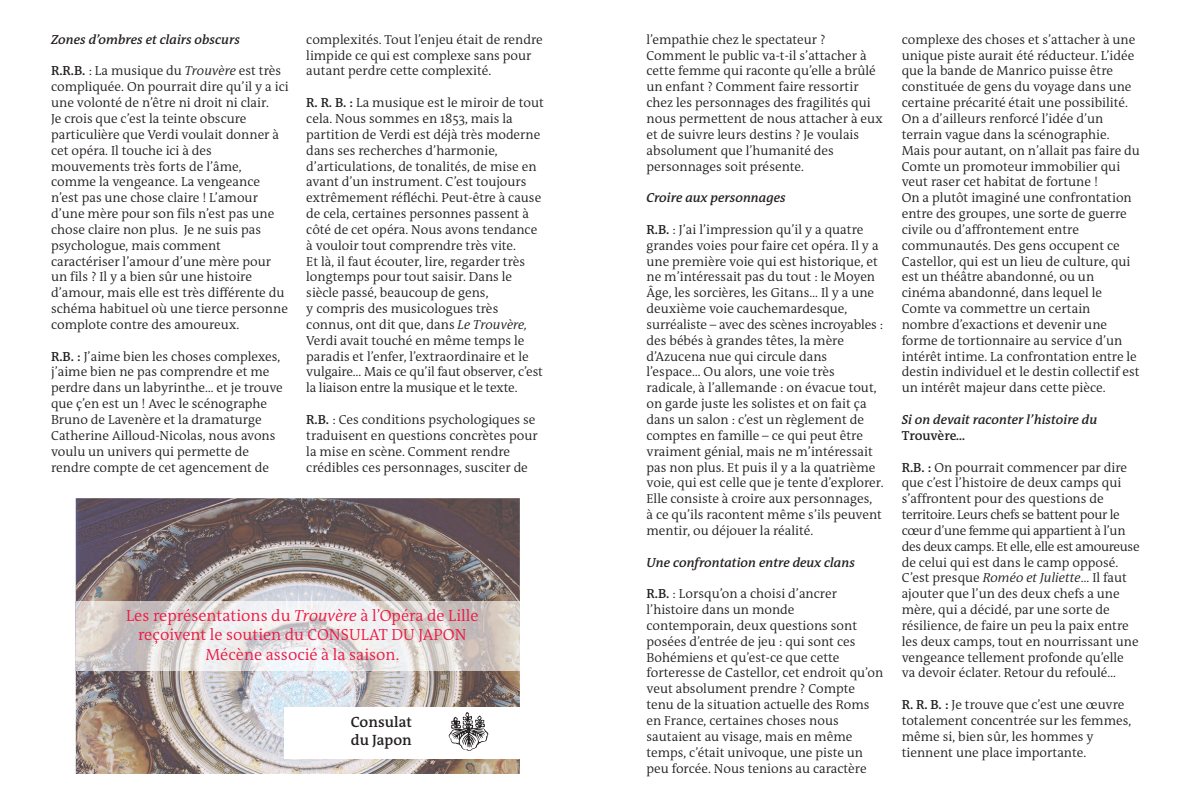
<style>
.page{position:relative;width:1191px;height:808px;background:#fff}
.page>*{position:absolute;margin:0;border:0;box-sizing:border-box;transform-origin:0 0}
.t1{font:300 16.2px/19.5px "The Antiqua B W4";color:#ed1845;text-align:center}
.t2{font:600 15px/18px "The Antiqua B W6";color:#231f20}
.t3{font:300 13.2px/15.9px "The Antiqua B W4";color:#231f20}
.t4{font:italic 600 13.2px/15.9px "The Antiqua B W6";color:#231f20}
.s1{font-family:"The Antiqua B W6";font-weight:600}
.s2{font-style:italic}
.s3{font-style:normal}
</style>
<div class="page">
<img style="left:76px;top:498px;width:444px;height:276px">
<div style="left:284px;top:707px;width:236px;height:51px;background:#fff"></div>
<img style="left:76px;top:601px;width:443px;height:70px">
<svg style="left:449px;top:712px;width:39px;height:39px"></svg>
<p class="t4" style="left:51px;top:32px;width:190px">Zones d’ombres et clairs obscurs</p>
<p class="t3" style="left:51px;top:64px;width:239px"><span class="s1">R.R.B.</span> : La musique du <span class="s2">Trouvère</span> est très compliquée. On pourrait dire qu’il y a ici une volonté de n’être ni droit ni clair.<br>Je crois que c’est la teinte obscure particulière que Verdi voulait donner à cet opéra. il touche ici à des mouvements très forts de l’âme, comme la vengeance. La vengeance n’est pas une chose claire ! L’amour d’une mère pour son fils n’est pas une chose claire non plus. Je ne suis pas psychologue, mais comment caractériser l’amour d’une mère pour un fils ? il y a bien sûr une histoire d’amour, mais elle est très différente du schéma habituel où une tierce personne complote contre des amoureux.</p>
<p class="t3" style="left:51px;top:349px;width:233px"><span class="s1">R.B. :</span> J’aime bien les choses complexes, j’aime bien ne pas comprendre et me perdre dans un labyrinthe… et je trouve que ç’en est un ! Avec le scénographe Bruno de Lavenère et la dramaturge Catherine Ailloud-Nicolas, nous avons voulu un univers qui permette de rendre compte de cet agencement de</p>
<p class="t3" style="left:306px;top:32px;width:238px">complexités. Tout l’enjeu était de rendre limpide ce qui est complexe sans pour autant perdre cette complexité.</p>
<p class="t3" style="left:306px;top:96px;width:239px"><span class="s1">R. R. B. :</span> La musique est le miroir de tout cela. Nous sommes en 1853, mais la partition de Verdi est déjà très moderne dans ses recherches d’harmonie, d’articulations, de tonalités, de mise en avant d’un instrument. C’est toujours extrêmement réfléchi. Peut-être à cause de cela, certaines personnes passent à côté de cet opéra. Nous avons tendance à vouloir tout comprendre très vite.<br>Et là, il faut écouter, lire, regarder très longtemps pour tout saisir. Dans le siècle passé, beaucoup de gens,<br>y compris des musicologues très connus, ont dit que, dans <span class="s2">Le Trouvère, </span>Verdi avait touché en même temps le paradis et l’enfer, l’extraordinaire et le vulgaire… Mais ce qu’il faut observer, c’est la liaison entre la musique et le texte.</p>
<p class="t3" style="left:306px;top:412px;width:233px"><span class="s1">R.B.</span> : Ces conditions psychologiques se traduisent en questions concrètes pour la mise en scène. Comment rendre crédibles ces personnages, susciter de</p>
<p class="t1" style="left:126px;top:607px;width:354px">Les représentations du <span class="s2">Trouvère</span> à l’Opéra de Lille reçoivent le soutien du CONSULAT DU JAPON<br>Mécène associé à la saison.</p>
<p class="t2" style="left:351px;top:714px;width:63px">Consulat du Japon</p>
<p class="t3" style="left:646px;top:32px;width:238px">l’empathie chez le spectateur ?<br>Comment le public va-t-il s’attacher à cette femme qui raconte qu’elle a brûlé un enfant ? Comment faire ressortir chez les personnages des fragilités qui nous permettent de nous attacher à eux et de suivre leurs destins ? Je voulais absolument que l’humanité des personnages soit présente.</p>
<p class="t4" style="left:646px;top:191px;width:141px">Croire aux personnages</p>
<p class="t3" style="left:646px;top:222px;width:239px"><span class="s1">R.B.</span> : J’ai l’impression qu’il y a quatre grandes voies pour faire cet opéra. il y a une première voie qui est historique, et ne m’intéressait pas du tout : le Moyen Âge, les sorcières, les Gitans… il y a une deuxième voie cauchemardesque, surréaliste – avec des scènes incroyables : des bébés à grandes têtes, la mère d’Azucena nue qui circule dans l’espace… Ou alors, une voie très radicale, à l’allemande : on évacue tout, on garde juste les solistes et on fait ça dans un salon : c’est un règlement de comptes en famille – ce qui peut être vraiment génial, mais ne m’intéressait pas non plus. Et puis il y a la quatrième voie, qui est celle que je tente d’explorer.<br>Elle consiste à croire aux personnages,<br>à ce qu’ils racontent même s’ils peuvent mentir, ou déjouer la réalité.</p>
<p class="t4" style="left:646px;top:555px;width:210px">Une confrontation entre deux clans</p>
<p class="t3" style="left:646px;top:587px;width:238px"><span class="s1">R.B.</span> : Lorsqu’on a choisi d’ancrer l’histoire dans un monde contemporain, deux questions sont posées d’entrée de jeu : qui sont ces Bohémiens et qu’est-ce que cette forteresse de Castellor, cet endroit qu’on veut absolument prendre ? Compte tenu de la situation actuelle des Roms en France, certaines choses nous sautaient au visage, mais en même temps, c’était univoque, une piste un peu forcée. Nous tenions au caractère</p>
<p class="t3" style="left:901px;top:32px;width:240px">complexe des choses et s’attacher à une unique piste aurait été réducteur. L’idée que la bande de Manrico puisse être constituée de gens du voyage dans une certaine précarité était une possibilité.<br>On a d’ailleurs renforcé l’idée d’un terrain vague dans la scénographie.<br>Mais pour autant, on n’allait pas faire du Comte un promoteur immobilier qui veut raser cet habitat de fortune !<br>On a plutôt imaginé une confrontation entre des groupes, une sorte de guerre civile ou d’affrontement entre communautés. Des gens occupent ce Castellor, qui est un lieu de culture, qui est un théâtre abandonné, ou un cinéma abandonné, dans lequel le Comte va commettre un certain nombre d’exactions et devenir une forme de tortionnaire au service d’un intérêt intime. La confrontation entre le destin individuel et le destin collectif est un intérêt majeur dans cette pièce.</p>
<p class="t4" style="left:901px;top:412px;width:197px">Si on devait raconter l’histoire du<br><span class="s3">Trouvère</span>…</p>
<p class="t3" style="left:901px;top:460px;width:239px"><span class="s1">R.B. :</span> On pourrait commencer par dire que c’est l’histoire de deux camps qui s’affrontent pour des questions de territoire. Leurs chefs se battent pour le cœur d’une femme qui appartient à l’un des deux camps. Et elle, elle est amoureuse de celui qui est dans le camp opposé.<br>C’est presque <span class="s2">Roméo et Juliette</span>… il faut ajouter que l’un des deux chefs a une mère, qui a décidé, par une sorte de résilience, de faire un peu la paix entre les deux camps, tout en nourrissant une vengeance tellement profonde qu’elle va devoir éclater. Retour du refoulé…</p>
<p class="t3" style="left:901px;top:698px;width:231px"><span class="s1">R. R. B. :</span> Je trouve que c’est une œuvre totalement concentrée sur les femmes, même si, bien sûr, les hommes y tiennent une place importante.</p>
</div>
